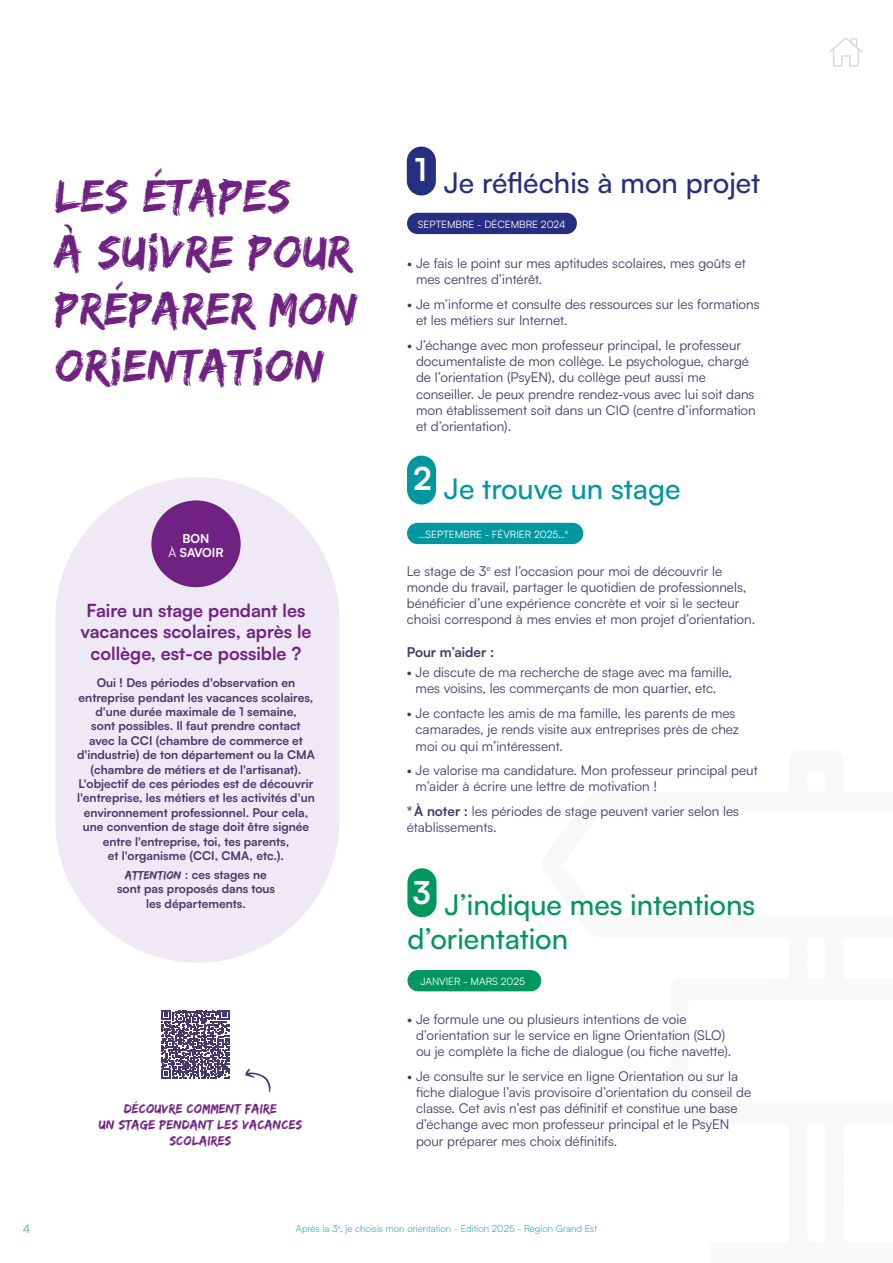
<style>
.page{position:relative;width:893px;height:1263px;background:#fff}
.page>*{position:absolute;margin:0;border:0;box-sizing:border-box;transform-origin:0 0}
.t1{font:47.25px/56.7px "Edo SZ";letter-spacing:.02em;color:#702283}
.t2{font:500 28.5px/34.2px "Satoshi";color:#00975f}
.t3{font:500 28.5px "Satoshi";color:#262f81}
.t4{font:500 28.5px "Satoshi";color:#00979f}
.t5{font:700 18px/21.6px "Satoshi";color:#702283;text-align:center}
.t6{font:13.5px/16.2px "Satoshi";color:#43396c}
.t7{font:13.5px/16.2px "Edo SZ";letter-spacing:.02em;color:#702283;text-align:center}
.t8{font:700 13.5px "Satoshi";color:#43396c}
.t9{font:700 12.3px/14.7px "Satoshi";color:#fff;text-align:center}
.t10{font:700 12px/14.4px "Satoshi";color:#43396c;text-align:center}
.t11{font:300 12px "Satoshi";color:#00979f}
.t12{font:10.2px "Satoshi";color:#fff}
.t13{font:300 9.75px "Satoshi";color:#00979f}
.s1{font-weight:400}
.s2{font-family:"Edo SZ";font-weight:400}
.s3{font-weight:700}
</style>
<div class="page">
<div style="left:407px;top:147px;width:29px;height:48px;background:#262f81;border-radius:15px"></div>
<div style="left:407px;top:456px;width:29px;height:48px;background:#00979f;border-radius:15px"></div>
<div style="left:407px;top:213px;width:170px;height:21px;background:#262f81;border-radius:11px"></div>
<div style="left:407px;top:523px;width:176px;height:21px;background:#00979f;border-radius:11px"></div>
<div style="left:407px;top:868px;width:29px;height:49px;background:#00975f;border-radius:15px"></div>
<div style="left:407px;top:970px;width:134px;height:21px;background:#00975f;border-radius:11px"></div>
<div style="left:55px;top:477px;width:284px;height:485px;background:#efe8f5;border-radius:142px"></div>
<div style="left:151px;top:500px;width:90px;height:87px;background:#702283;border-radius:50%"></div>
<svg style="left:161px;top:1010px;width:69px;height:68px"></svg>
<svg style="left:245px;top:1068px;width:25px;height:24px"></svg>
<svg style="left:829px;top:37px;width:34px;height:30px"></svg>
<h1 class="t1" style="left:55px;top:166px;width:304px">LES ÉTAPES<br>À SU¡VRE POUR<br>PRÉPARER MON<br>OR¡ENTAT¡ON</h1>
<p class="t9" style="left:168px;top:530px;width:57px">BON<br><span class="s1">À</span> SAVOIR</p>
<h3 class="t5" style="left:80px;top:598px;width:233px">Faire un stage pendant les vacances scolaires, après le collège, est-ce possible ?</h3>
<p class="t10" style="left:77px;top:675px;width:239px">Oui ! Des périodes d'observation en entreprise pendant les vacances scolaires, d'une durée maximale de 1 semaine,<br>sont possibles. Il faut prendre contact avec la CCI (chambre de commerce et d'industrie) de ton département ou la CMA (chambre de métiers et de l'artisanat).<br>L'objectif de ces périodes est de découvrir l'entreprise, les métiers et les activités d'un environnement professionnel. Pour cela, une convention de stage doit être signée entre l'entreprise, toi, tes parents,<br>et l'organisme (CCI, CMA, etc.).</p>
<p class="t10" style="left:117px;top:866px;width:159px"><span class="s2">ATTENTION</span> : ces stages ne sont pas proposés dans tous les départements.</p>
<p class="t7" style="left:99px;top:1100px;width:205px">DÉCOUVRE COMMENT FAIRE<br>UN STAGE PENDANT LES VACANCES<br>SCOLAIRES</p>
<h2 class="t3" style="left:414px;top:163px;width:347px"><sup>1</sup> Je réfléchis à mon projet</h2>
<p class="t12" style="left:418px;top:217px;width:149px">SEPTEMBRE - DÉCEMBRE 2024</p>
<p class="t6" style="left:416px;top:255px;width:331px;text-indent:-9px">• Je fais le point sur mes aptitudes scolaires, mes goûts et mes centres d’intérêt.</p>
<p class="t6" style="left:416px;top:296px;width:345px;text-indent:-9px">• Je m’informe et consulte des ressources sur les formations et les métiers sur Internet.</p>
<p class="t6" style="left:416px;top:336px;width:341px;text-indent:-9px">• J’échange avec mon professeur principal, le professeur documentaliste de mon collège. Le psychologue, chargé de l’orientation (PsyEN), du collège peut aussi me conseiller. Je peux prendre rendez-vous avec lui soit dans mon établissement soit dans un CIO (centre d’information et d’orientation).</p>
<h2 class="t4" style="left:413px;top:469px;width:269px"><sup>2</sup> Je trouve un stage</h2>
<p class="t12" style="left:418px;top:527px;width:152px">…SEPTEMBRE - FÉVRIER 2025…*</p>
<p class="t6" style="left:407px;top:562px;width:350px">Le stage de 3<sup>e</sup> est l’occasion pour moi de découvrir le monde du travail, partager le quotidien de professionnels, bénéficier d’une expérience concrète et voir si le secteur choisi correspond à mes envies et mon projet d’orientation.</p>
<p class="t8" style="left:407px;top:642px;width:89px">Pour m’aider :</p>
<p class="t6" style="left:407px;top:664px;width:327px;text-align:center">• Je discute de ma recherche de stage avec ma famille, mes voisins, les commerçants de mon quartier, etc.</p>
<p class="t6" style="left:416px;top:705px;width:325px;text-indent:-9px">• Je contacte les amis de ma famille, les parents de mes camarades, je rends visite aux entreprises près de chez moi ou qui m’intéressent.</p>
<p class="t6" style="left:416px;top:762px;width:344px;text-indent:-9px">• Je valorise ma candidature. Mon professeur principal peut m’aider à écrire une lettre de motivation !</p>
<p class="t6" style="left:407px;top:803px;width:334px"><span class="s3">*À noter :</span> les périodes de stage peuvent varier selon les établissements.</p>
<h2 class="t2" style="left:407px;top:886px;width:349px"><sup>3</sup> J’indique mes intentions d’orientation</h2>
<p class="t12" style="left:420px;top:974px;width:106px">JANVIER - MARS 2025</p>
<p class="t6" style="left:416px;top:1010px;width:317px;text-indent:-9px">• Je formule une ou plusieurs intentions de voie d’orientation sur le service en ligne Orientation (SLO) ou je complète la fiche de dialogue (ou fiche navette).</p>
<p class="t6" style="left:416px;top:1067px;width:337px;text-indent:-9px">• Je consulte sur le service en ligne Orientation ou sur la fiche dialogue l’avis provisoire d’orientation du conseil de classe. Cet avis n’est pas définitif et constitue une base d’échange avec mon professeur principal et le PsyEN pour préparer mes choix définitifs.</p>
<p class="t11" style="left:23px;top:1221px;width:9px">4</p>
<p class="t13" style="left:296px;top:1222px;width:303px">Après la 3<sup>e</sup>, je choisis mon orientation - Édition 2025 - Région Grand Est</p>
</div>
